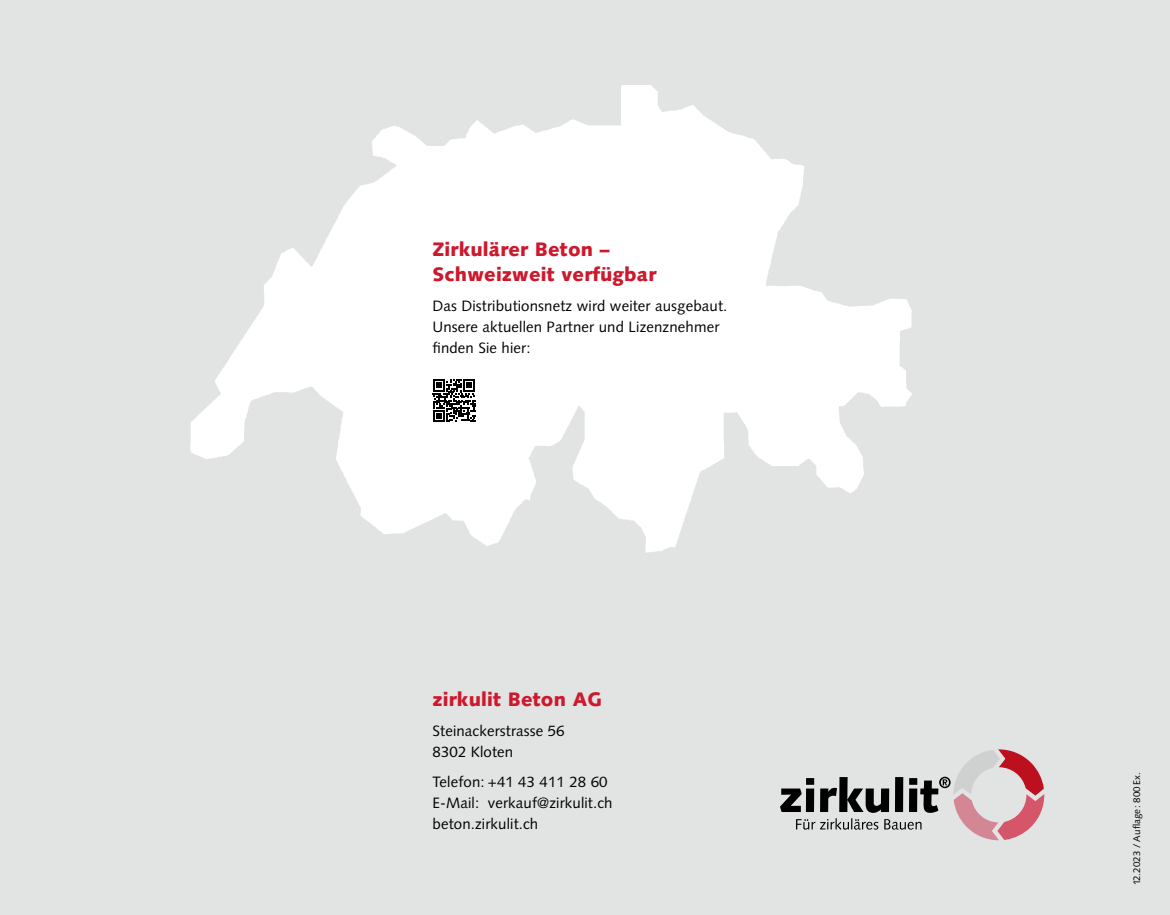
<style>
.page{position:relative;width:1170px;height:915px;background:#fff}
.page>*{position:absolute;margin:0;border:0;box-sizing:border-box;transform-origin:0 0}
.t1{font:900 19.5px/25.5px "Syntax LT Std";letter-spacing:.01em;color:#cd192d}
.t2{font:15px/21px "Syntax LT Std";letter-spacing:.01em;color:#000}
.t3{font:9.75px "Syntax LT Std";letter-spacing:.005em;color:#000}
</style>
<div class="page">
<div style="left:0;top:0;width:1169px;height:914px;background:#e2e3e3"></div>
<svg style="left:780px;top:749px;width:264px;height:91px"></svg>
<img style="left:190px;top:85px;width:722px;height:468px">
<div style="left:430px;top:377px;width:47px;height:47px;background:#fff"></div>
<svg style="left:432px;top:379px;width:43px;height:43px"></svg>
<h1 class="t1" style="left:432px;top:236px;width:225px">Zirkulärer Beton –<br>Schweizweit verfügbar</h1>
<p class="t2" style="left:432px;top:295px;width:296px">Das Distributionsnetz wird weiter ausgebaut.<br>Unsere aktuellen Partner und Lizenznehmer finden Sie hier:</p>
<h1 class="t1" style="left:432px;top:686px;width:171px">zirkulit Beton AG</h1>
<p class="t2" style="left:432px;top:720px;width:134px">Steinackerstrasse 56<br>8302 Kloten</p>
<p class="t2" style="left:432px;top:771px;width:181px">Telefon: +41 43 411 28 60<br>E-Mail: verkauf@zirkulit.ch beton.zirkulit.ch</p>
<p class="t3" style="left:1130px;top:884px;width:114px;rotate:-90deg">12.2023 / Auflage: 800Ex.</p>
</div>
